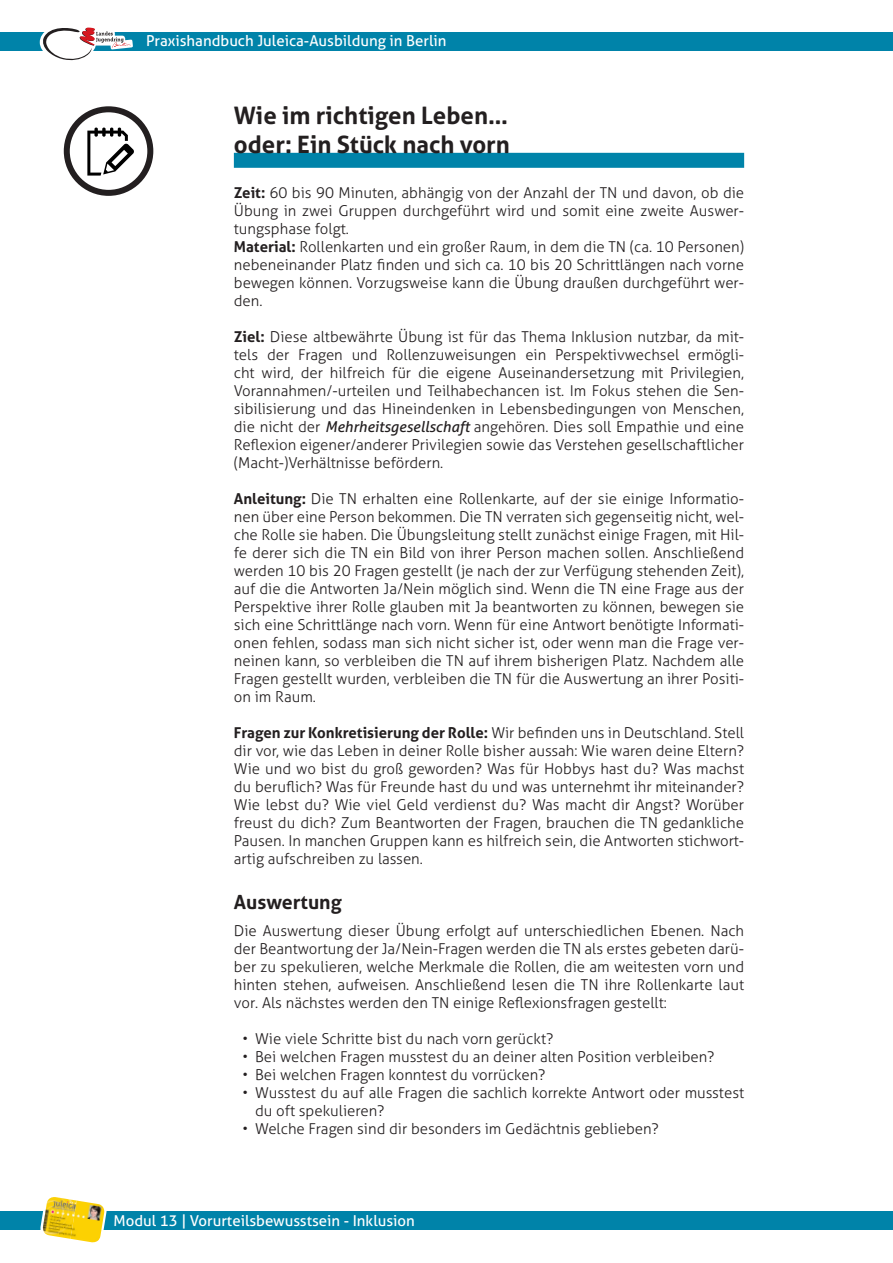
<style>
.page{position:relative;width:893px;height:1263px;background:#fff}
.page>*{position:absolute;margin:0;border:0;box-sizing:border-box;transform-origin:0 0}
.t1{font:700 24px/28.8px "Aller";color:#231f20}
.t2{font:700 19.5px "Aller";color:#231f20}
.t3{font:300 15px/18px "Aller";color:#231f20;text-align:justify}
.t4{font:15px "Aller";color:#fff}
.s1{font-weight:700}
.s2{font-weight:400;font-style:italic}
</style>
<div class="page">
<div style="left:0;top:32px;width:893px;height:19px;background:#0083a9"></div>
<div style="left:0;top:1211px;width:893px;height:18px;background:#0083a9"></div>
<svg style="left:39px;top:1210px;width:69px;height:20px"></svg>
<img style="left:43px;top:1197px;width:30px;height:42px">
<img style="left:70px;top:1200px;width:34px;height:43px">
<svg style="left:42px;top:27px;width:91px;height:34px"></svg>
<div style="left:234px;top:153px;width:510px;height:15px;background:#0083a9"></div>
<div style="left:64px;top:106px;width:89px;height:90px;border:6px solid #231f20;border-radius:50%"></div>
<svg style="left:87px;top:128px;width:47px;height:48px"></svg>
<p class="t4" style="left:146px;top:32px;width:302px">Praxishandbuch Juleica-Ausbildung in Berlin</p>
<h1 class="t1" style="left:234px;top:101px;width:278px">Wie im richtigen Leben… oder: Ein Stück nach vorn</h1>
<p class="t3" style="left:234px;top:184px;width:512px;text-align:left"><span class="s1">Zeit:</span> 60 bis 90 Minuten, abhängig von der Anzahl der TN und davon, ob die Übung in zwei Gruppen durchgeführt wird und somit eine zweite Auswer&shy;tungsphase folgt.<br><span class="s1">Material:</span> Rollenkarten und ein großer Raum, in dem die TN (ca. 10 Personen) nebeneinander Platz finden und sich ca. 10 bis 20 Schrittlängen nach vorne bewegen können. Vorzugsweise kann die Übung draußen durchgeführt wer&shy;den.</p>
<p class="t3" style="left:234px;top:328px;width:512px"><span class="s1">Ziel:</span> Diese altbewährte Übung ist für das Thema Inklusion nutzbar, da mit&shy;tels der Fragen und Rollenzuweisungen ein Perspektivwechsel ermögli&shy;cht wird, der hilfreich für die eigene Auseinandersetzung mit Privilegien, Vorannahmen/-urteilen und Teilhabechancen ist. Im Fokus stehen die Sen&shy;sibilisierung und das Hineindenken in Lebensbedingungen von Menschen, die nicht der <span class="s2">Mehrheitsgesellschaft</span> angehören. Dies soll Empathie und eine Reflexion eigener/anderer Privilegien sowie das Verstehen gesellschaftlicher (Macht-)Verhältnisse befördern.</p>
<p class="t3" style="left:234px;top:490px;width:512px"><span class="s1">Anleitung:</span> Die TN erhalten eine Rollenkarte, auf der sie einige Informatio&shy;nen über eine Person bekommen. Die TN verraten sich gegenseitig nicht, wel&shy;che Rolle sie haben. Die Übungsleitung stellt zunächst einige Fragen, mit Hil&shy;fe derer sich die TN ein Bild von ihrer Person machen sollen. Anschließend werden 10 bis 20 Fragen gestellt (je nach der zur Verfügung stehenden Zeit), auf die die Antworten Ja/Nein möglich sind. Wenn die TN eine Frage aus der Perspektive ihrer Rolle glauben mit Ja beantworten zu können, bewegen sie sich eine Schrittlänge nach vorn. Wenn für eine Antwort benötigte Informati&shy;onen fehlen, sodass man sich nicht sicher ist, oder wenn man die Frage ver&shy;neinen kann, so verbleiben die TN auf ihrem bisherigen Platz. Nachdem alle Fragen gestellt wurden, verbleiben die TN für die Auswertung an ihrer Positi&shy;on im Raum.</p>
<p class="t3" style="left:234px;top:724px;width:512px"><span class="s1">Fragen zur Konkretisierung der Rolle:</span> Wir befinden uns in Deutschland. Stell dir vor, wie das Leben in deiner Rolle bisher aussah: Wie waren deine Eltern?<br>Wie und wo bist du groß geworden? Was für Hobbys hast du? Was machst du beruflich? Was für Freunde hast du und was unternehmt ihr miteinander?<br>Wie lebst du? Wie viel Geld verdienst du? Was macht dir Angst? Worüber freust du dich? Zum Beantworten der Fragen, brauchen die TN gedankliche Pausen. In manchen Gruppen kann es hilfreich sein, die Antworten stichwort&shy;artig aufschreiben zu lassen.</p>
<h2 class="t2" style="left:234px;top:890px;width:109px">Auswertung</h2>
<p class="t3" style="left:234px;top:922px;width:512px">Die Auswertung dieser Übung erfolgt auf unterschiedlichen Ebenen. Nach der Beantwortung der Ja/Nein-Fragen werden die TN als erstes gebeten darü&shy;ber zu spekulieren, welche Merkmale die Rollen, die am weitesten vorn und hinten stehen, aufweisen. Anschließend lesen die TN ihre Rollenkarte laut vor. Als nächstes werden den TN einige Reflexionsfragen gestellt:</p>
<p class="t3" style="left:242px;top:1030px;width:312px">• Wie viele Schritte bist du nach vorn gerückt?</p>
<p class="t3" style="left:242px;top:1048px;width:474px">• Bei welchen Fragen musstest du an deiner alten Position verbleiben?</p>
<p class="t3" style="left:242px;top:1066px;width:304px">• Bei welchen Fragen konntest du vorrücken?</p>
<p class="t3" style="left:255px;top:1084px;width:491px;text-indent:-13px">• Wusstest du auf alle Fragen die sachlich korrekte Antwort oder musstest du oft spekulieren?</p>
<p class="t3" style="left:242px;top:1120px;width:418px">• Welche Fragen sind dir besonders im Gedächtnis geblieben?</p>
<p class="t4" style="left:114px;top:1211px;width:303px">Modul 13 | Vorurteilsbewusstsein - Inklusion</p>
</div>
